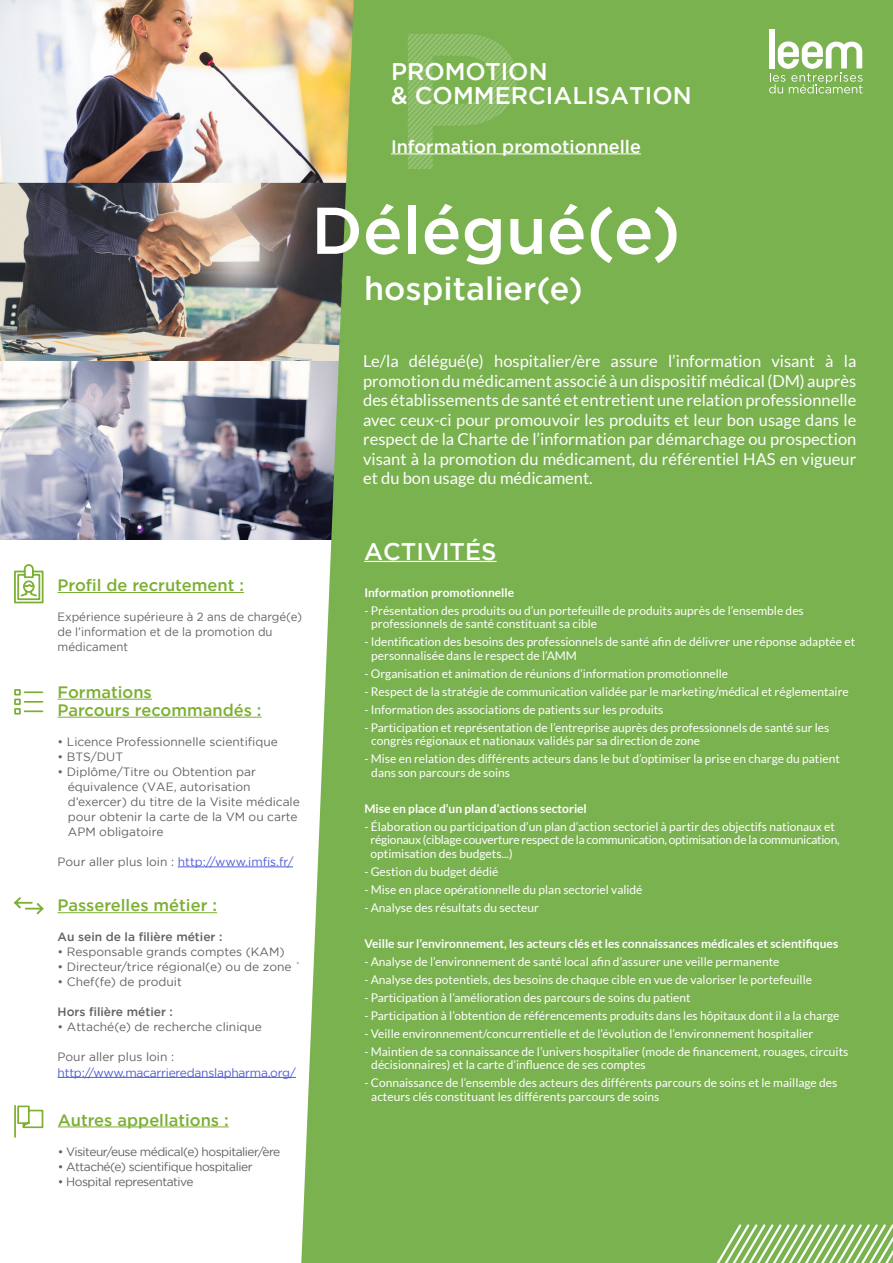
<style>
.page{position:relative;width:893px;height:1263px;background:#fff}
.page>*{position:absolute;margin:0;border:0;box-sizing:border-box;transform-origin:0 0}
.t1{font:500 66px "Gotham";color:#fff}
.t2{font:500 32.4px "Gotham";color:#fff}
.t3{font:500 24px/24px "Gotham";color:#fff}
.t4{font:500 18px "Gotham";color:#fff}
.t5{font:16.5px/19.5px "Lato";color:#fff;text-align:justify}
.t6{font:500 16.5px/18px "Gotham";color:#7caf34}
.t7{font:12px/13.5px "Lato";color:#fff}
.t8{font:12px/15px "Gotham";color:#626262}
.t9{font:700 12px "Lato";color:#fff}
.t10{font:12px "Gotham";letter-spacing:-.04em;color:#626262}
.t11{font:12px/15px "Gotham";color:#626262;scale:.95 1}
.t12{font:500 12px "Gotham";color:#626262}
.t13{font:12px "Gotham";color:#4f5cd6}
.t14{font:12px "Gotham";letter-spacing:-.02em;color:#4f5cd6}
.s1{color:#626262}
</style>
<div class="page">
<img style="left:0;top:361px;width:301px;height:178px">
<img style="left:0;top:183px;width:301px;height:178px">
<img style="left:0;top:0;width:301px;height:183px">
<div style="left:301px;top:0;width:592px;height:1263px;background:#7ab24f"></div>
<hr style="left:364px;top:561px;width:133px;height:1px;background:#fff">
<svg style="left:891px;top:506px;width:2px;height:71px"></svg>
<hr style="left:58px;top:592px;width:186px;height:1px;background:#7caf34">
<hr style="left:58px;top:699px;width:94px;height:1px;background:#7caf34">
<hr style="left:58px;top:717px;width:204px;height:1px;background:#7caf34">
<hr style="left:178px;top:866px;width:115px;height:1px;background:#4f5cd6">
<hr style="left:58px;top:912px;width:159px;height:1px;background:#7caf34">
<hr style="left:58px;top:1077px;width:238px;height:1px;background:#4f5cd6">
<hr style="left:58px;top:1126px;width:171px;height:1px;background:#7caf34">
<svg style="left:654px;top:1224px;width:239px;height:39px;background:#97c376"></svg>
<div style="left:769px;top:29px;width:6px;height:39px;background:#fff"></div>
<svg style="left:769px;top:41px;width:93px;height:53px"></svg>
<svg style="left:14px;top:564px;width:30px;height:39px"></svg>
<svg style="left:14px;top:689px;width:29px;height:25px"></svg>
<svg style="left:14px;top:897px;width:29px;height:17px"></svg>
<svg style="left:14px;top:1105px;width:29px;height:33px"></svg>
<svg style="left:408px;top:34px;width:108px;height:135px;background:#83b75c"></svg>
<hr style="left:391px;top:153px;width:250px;height:1px;background:#fff">
<h3 class="t3" style="left:391px;top:59px;width:302px">PROMOTION<br>&amp; COMMERCIALISATION</h3>
<h3 class="t4" style="left:391px;top:134px;width:251px">Information promotionnelle</h3>
<h1 class="t1" style="left:311px;top:187px;width:371px">Délégué(e)</h1>
<h2 class="t2" style="left:364px;top:267px;width:220px">hospitalier(e)</h2>
<p class="t5" style="left:363px;top:351px;width:495px">Le/la délégué(e) hospitalier/ère assure l’information visant à la promotion du médicament associé à un dispositif médical (DM) auprès des établissements de santé et entretient une relation professionnelle avec ceux-ci pour promouvoir les produits et leur bon usage dans le respect de la Charte de l’information par démarchage ou prospection visant à la promotion du médicament, du référentiel HAS en vigueur et du bon usage du médicament.</p>
<h3 class="t6" style="left:58px;top:576px;width:188px">Profil de recrutement :</h3>
<p class="t11" style="left:58px;top:609px;width:259px">Expérience supérieure à 2 ans de chargé(e) de l’information et de la promotion du médicament</p>
<h3 class="t6" style="left:58px;top:683px;width:205px">Formations<br>Parcours recommandés :</h3>
<p class="t8" style="left:58px;top:734px;width:222px">• Licence Professionnelle scientifique</p>
<p class="t8" style="left:58px;top:749px;width:67px">• BTS/DUT</p>
<p class="t8" style="left:68px;top:764px;width:234px;text-indent:-10px">• Diplôme/Titre ou Obtention par équivalence (VAE, autorisation d’exercer) du titre de la Visite médicale pour obtenir la carte de la VM ou carte<br>APM obligatoire</p>
<p class="t13" style="left:58px;top:854px;width:237px"><span class="s1">Pour aller plus loin :</span> http://www.imfis.fr/</p>
<h3 class="t6" style="left:58px;top:896px;width:161px">Passerelles métier :</h3>
<p class="t12" style="left:58px;top:929px;width:166px">Au sein de la filière métier :</p>
<p class="t8" style="left:58px;top:944px;width:229px">• Responsable grands comptes (KAM)</p>
<p class="t8" style="left:58px;top:959px;width:245px">• Directeur/trice régional(e) ou de zone `</p>
<p class="t8" style="left:58px;top:974px;width:126px">• Chef(fe) de produit</p>
<p class="t12" style="left:58px;top:1004px;width:117px">Hors filière métier :</p>
<p class="t8" style="left:58px;top:1019px;width:206px">• Attaché(e) de recherche clinique</p>
<p class="t8" style="left:58px;top:1049px;width:118px">Pour aller plus loin :</p>
<p class="t14" style="left:58px;top:1064px;width:240px">http://www.macarrieredanslapharma.org/</p>
<h3 class="t6" style="left:58px;top:1111px;width:172px">Autres appellations :</h3>
<p class="t10" style="left:58px;top:1144px;width:224px">• Visiteur/euse médical(e) hospitalier/ère</p>
<p class="t10" style="left:58px;top:1159px;width:196px">• Attaché(e) scientifique hospitalier</p>
<p class="t10" style="left:58px;top:1174px;width:137px">• Hospital representative</p>
<h3 class="t3" style="left:364px;top:539px;width:134px">ACTIVITÉS</h3>
<p class="t9" style="left:364px;top:586px;width:151px">Information promotionnelle</p>
<p class="t7" style="left:371px;top:604px;width:434px;text-indent:-7px">- Présentation des produits ou d’un portefeuille de produits auprès de l’ensemble des professionnels de santé constituant sa cible</p>
<p class="t7" style="left:371px;top:635px;width:485px;text-indent:-7px">- Identification des besoins des professionnels de santé afin de délivrer une réponse adaptée et personnalisée dans le respect de l’AMM</p>
<p class="t7" style="left:364px;top:667px;width:365px">- Organisation et animation de réunions d’information promotionnelle</p>
<p class="t7" style="left:364px;top:685px;width:486px">- Respect de la stratégie de communication validée par le marketing/médical et réglementaire</p>
<p class="t7" style="left:364px;top:703px;width:301px">- Information des associations de patients sur les produits</p>
<p class="t7" style="left:371px;top:721px;width:460px;text-indent:-7px">- Participation et représentation de l’entreprise auprès des professionnels de santé sur les congrès régionaux et nationaux validés par sa direction de zone</p>
<p class="t7" style="left:371px;top:752px;width:470px;text-indent:-7px">- Mise en relation des différents acteurs dans le but d’optimiser la prise en charge du patient dans son parcours de soins</p>
<p class="t9" style="left:364px;top:802px;width:224px">Mise en place d’un plan d’actions sectoriel</p>
<p class="t7" style="left:371px;top:820px;width:471px;text-indent:-6px">- Élaboration ou participation d’un plan d’action sectoriel à partir des objectifs nationaux et régionaux (ciblage couverture respect de la communication, optimisation de la communication, optimisation des budgets...)</p>
<p class="t7" style="left:364px;top:865px;width:136px">- Gestion du budget dédié</p>
<p class="t7" style="left:364px;top:883px;width:280px">- Mise en place opérationnelle du plan sectoriel validé</p>
<p class="t7" style="left:364px;top:901px;width:176px">- Analyse des résultats du secteur</p>
<p class="t9" style="left:364px;top:937px;width:475px">Veille sur l’environnement, les acteurs clés et les connaissances médicales et scientifiques</p>
<p class="t7" style="left:364px;top:955px;width:417px">- Analyse de l’environnement de santé local afin d’assurer une veille permanente</p>
<p class="t7" style="left:364px;top:973px;width:449px">- Analyse des potentiels, des besoins de chaque cible en vue de valoriser le portefeuille</p>
<p class="t7" style="left:364px;top:991px;width:328px">- Participation à l’amélioration des parcours de soins du patient</p>
<p class="t7" style="left:364px;top:1009px;width:477px">- Participation à l’obtention de référencements produits dans les hôpitaux dont il a la charge</p>
<p class="t7" style="left:364px;top:1027px;width:451px">- Veille environnement/concurrentielle et de l’évolution de l’environnement hospitalier</p>
<p class="t7" style="left:371px;top:1045px;width:479px;text-indent:-7px">- Maintien de sa connaissance de l’univers hospitalier (mode de financement, rouages, circuits décisionnaires) et la carte d’influence de ses comptes</p>
<p class="t7" style="left:371px;top:1076px;width:468px;text-indent:-7px">- Connaissance de l’ensemble des acteurs des différents parcours de soins et le maillage des acteurs clés constituant les différents parcours de soins</p>
</div>
